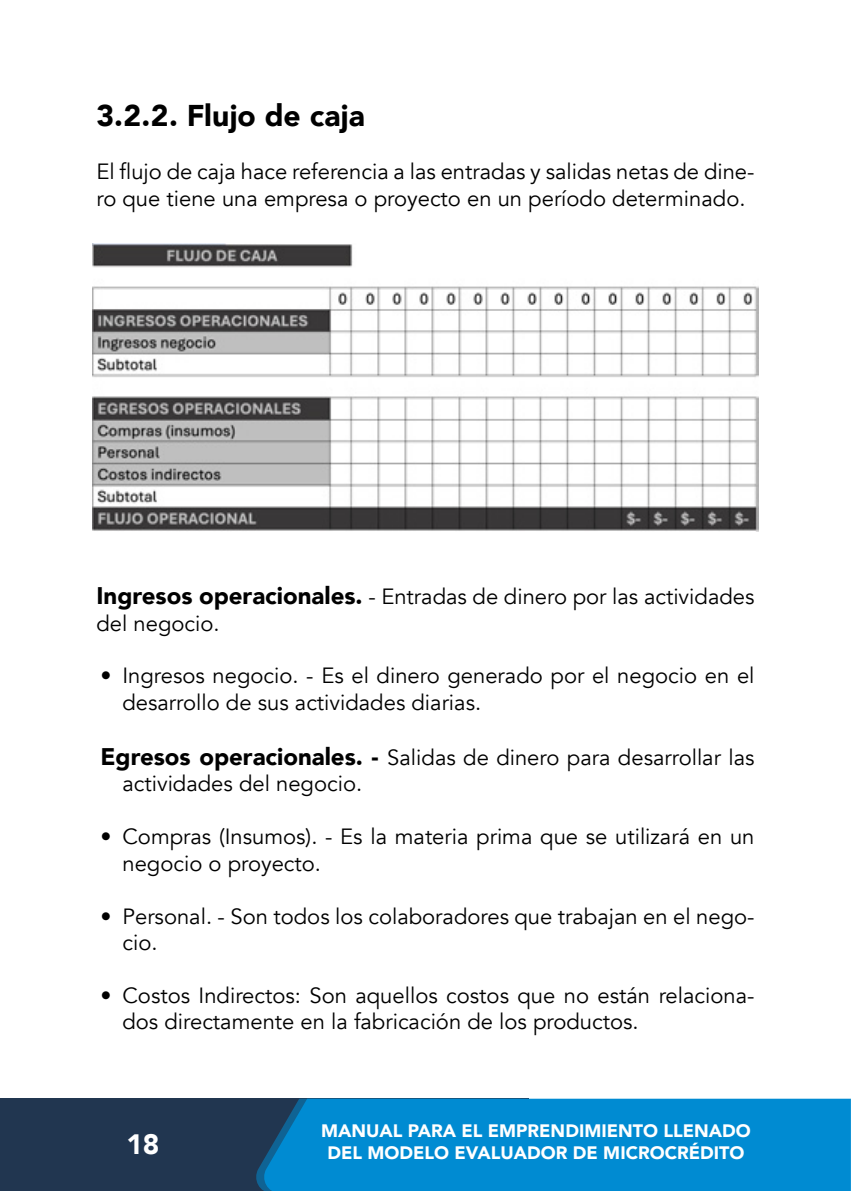
<style>
.page{position:relative;width:851px;height:1191px;background:#fff}
.page>*{position:absolute;margin:0;border:0;box-sizing:border-box;transform-origin:0 0}
.t1{font:900 30px "Avenir";letter-spacing:.005em;color:#000}
.t2{font:900 28px "Avenir";color:#fff}
.t3{font:22px/26.4px "Avenir";color:#000}
.t4{font:900 18px/22px "Avenir";color:#fff;text-align:center}
.s1{font-weight:900;font-size:24px}
</style>
<div class="page">
<div style="left:0;top:1098px;width:528px;height:93px;background:#213650"></div>
<div style="left:260px;top:1098px;width:590px;height:93px;background:#008bd2"></div>
<svg style="left:850px;top:1098px;width:1px;height:93px"></svg>
<img style="left:92px;top:244px;width:666px;height:288px">
<h1 class="t1" style="left:96px;top:90px;width:270px">3.2.2. Flujo de caja</h1>
<p class="t3" style="left:96px;top:159px;width:659px">El flujo de caja hace referencia a las entradas y salidas netas de dine&shy;ro que tiene una empresa o proyecto en un período determinado.</p>
<p class="t3" style="left:96px;top:584px;width:659px"><span class="s1">Ingresos operacionales.</span> - Entradas de dinero por las actividades del negocio.</p>
<p class="t3" style="left:122px;top:663px;width:633px;text-indent:-22px">• Ingresos negocio. - Es el dinero generado por el negocio en el desarrollo de sus actividades diarias.</p>
<p class="t3" style="left:122px;top:744px;width:633px;text-indent:-22px"><span class="s1">Egresos operacionales. -</span> Salidas de dinero para desarrollar las actividades del negocio.</p>
<p class="t3" style="left:122px;top:824px;width:633px;text-indent:-22px">• Compras (Insumos). - Es la materia prima que se utilizará en un negocio o proyecto.</p>
<p class="t3" style="left:122px;top:903px;width:633px;text-indent:-22px">• Personal. - Son todos los colaboradores que trabajan en el nego&shy;cio.</p>
<p class="t3" style="left:122px;top:982px;width:633px;text-indent:-22px">• Costos Indirectos: Son aquellos costos que no están relaciona&shy;dos directamente en la fabricación de los productos.</p>
<p class="t2" style="left:126px;top:1120px;width:35px">18</p>
<p class="t4" style="left:321px;top:1118px;width:431px">MANUAL PARA EL EMPRENDIMIENTO LLENADO<br>DEL MODELO EVALUADOR DE MICROCRÉDITO</p>
</div>
